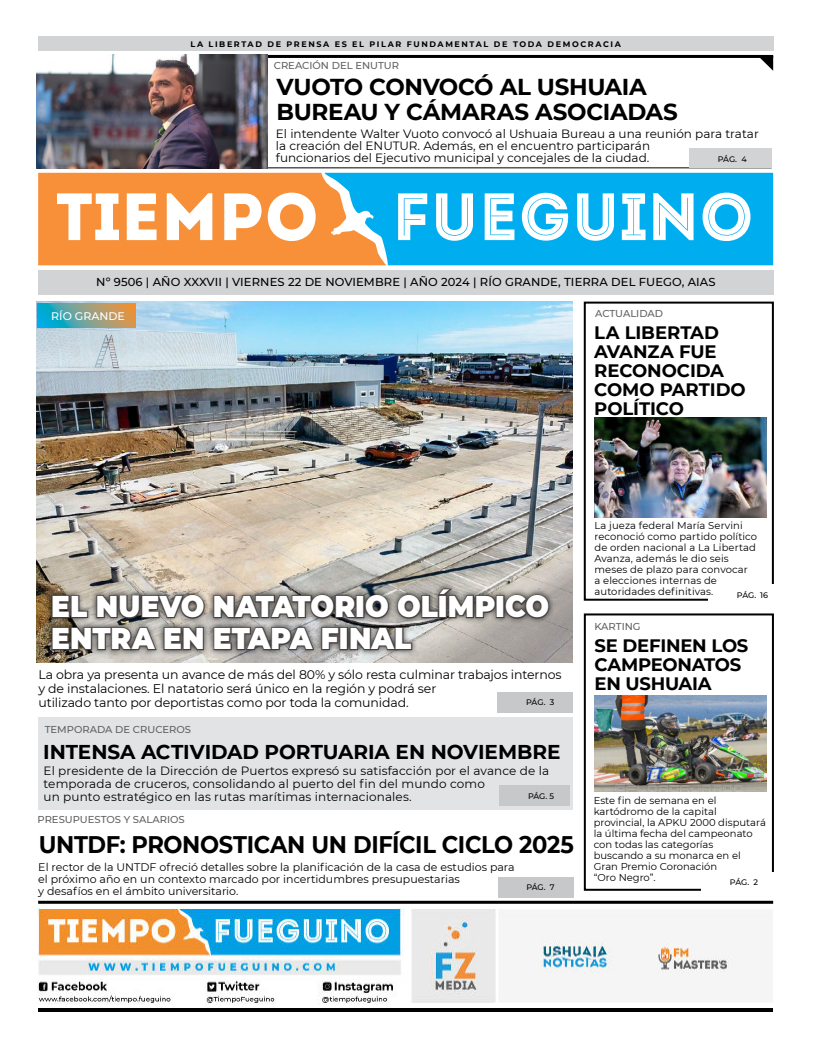
<style>
.page{position:relative;width:820px;height:1049px;background:#fff}
.page>*{position:absolute;margin:0;border:0;box-sizing:border-box;transform-origin:0 0}
.t1{font:900 30px/32px "Montserrat";letter-spacing:.005em;color:#fff;scale:.93 1}
.t2{font:700 24px "Montserrat";letter-spacing:-.015em;color:#000;scale:.94 1}
.t3{font:700 23px/25px "Montserrat";letter-spacing:-.015em;color:#000}
.t4{font:700 20px "Montserrat";letter-spacing:-.005em;color:#000}
.t5{font:700 18px/19px "Montserrat";letter-spacing:-.01em;color:#000}
.t6{font:12.5px/14px "Montserrat";letter-spacing:-.01em;color:#000}
.t7{font:12px/12px "Montserrat";color:#000}
.t8{font:500 11.5px "Montserrat";letter-spacing:.01em;color:#000}
.t9{font:11px/12px "Montserrat";color:#000}
.t10{font:500 11px "Montserrat";color:#fff}
.t11{font:10px/11px "Montserrat";color:#000}
.t12{font:500 10px "Montserrat";color:#616161}
.t13{font:700 8px "Montserrat";letter-spacing:.2em;color:#000}
.t14{font:500 8px "Montserrat";letter-spacing:-.01em;color:#000}
</style>
<div class="page">
<img style="left:37px;top:302px;width:535px;height:360px">
<hr style="left:38px;top:901px;width:734px;height:3px;background:#000">
<hr style="left:38px;top:1008px;width:734px;height:4px;background:#000">
<div style="left:583px;top:613px;width:190px;height:278px;border:2px solid #000"></div>
<div style="left:583px;top:302px;width:190px;height:299px;border:2px solid #000"></div>
<div style="left:38px;top:717px;width:534px;height:92px;background:#e2e3e4"></div>
<hr style="left:38px;top:55px;width:734px;height:3px;background:#000">
<svg style="left:757px;top:57px;width:15px;height:13px"></svg>
<div style="left:38px;top:270px;width:734px;height:25px;background:#d1d3d4"></div>
<div style="left:701px;top:872px;width:72px;height:20px;background:#fff"></div>
<div style="left:38px;top:37px;width:734px;height:14px;background:#d1d3d4"></div>
<svg style="left:38px;top:173px;width:286px;height:92px"></svg>
<svg style="left:324px;top:173px;width:448px;height:92px;fill:#00aeef"></svg>
<div style="left:497px;top:692px;width:75px;height:20px;background:#c7c8ca"></div>
<div style="left:499px;top:786px;width:70px;height:20px;background:#c7c8ca"></div>
<div style="left:708px;top:584px;width:65px;height:20px;background:#fff"></div>
<hr style="left:38px;top:167px;width:733px;height:1px;background:#000">
<div style="left:689px;top:148px;width:82px;height:20px;background:#d1d3d4"></div>
<div style="left:45px;top:582px;width:510px;height:74px;background:#000;opacity:.75"></div>
<svg style="left:51px;top:594px;width:38px;height:25px"></svg>
<svg style="left:95px;top:593px;width:111px;height:27px"></svg>
<svg style="left:212px;top:588px;width:285px;height:32px"></svg>
<div style="left:495px;top:595px;width:9px;height:23px;border:2px solid #474140"></div>
<svg style="left:503px;top:593px;width:47px;height:27px"></svg>
<svg style="left:51px;top:626px;width:154px;height:26px"></svg>
<svg style="left:212px;top:626px;width:128px;height:26px"></svg>
<div style="left:339px;top:627px;width:9px;height:23px;border:2px solid #474140"></div>
<svg style="left:348px;top:626px;width:65px;height:26px"></svg>
<div style="left:497px;top:877px;width:76px;height:20px;background:#c7c8ca"></div>
<img style="left:37px;top:909px;width:735px;height:95px">
<svg style="left:37px;top:304px;width:98px;height:24px"></svg>
<img style="left:37px;top:55px;width:230px;height:113px">
<img style="left:594px;top:695px;width:171px;height:96px">
<img style="left:594px;top:417px;width:171px;height:100px">
<p class="t13" style="left:190px;top:40px;width:431px">LA LIBERTAD DE PRENSA ES EL PILAR FUNDAMENTAL DE TODA DEMOCRACIA</p>
<p class="t12" style="left:274px;top:60px;width:127px">CREACIÓN DEL ENUTUR</p>
<h3 class="t3" style="left:276px;top:75px;width:402px">VUOTO CONVOCÓ AL USHUAIA<br>BUREAU Y CÁMARAS ASOCIADAS</h3>
<p class="t7" style="left:276px;top:128px;width:484px">El intendente Walter Vuoto convocó al Ushuaia Bureau a una reunión para tratar la creación del ENUTUR. Además, en el encuentro participarán<br>funcionarios del Ejecutivo municipal y concejales de la ciudad.</p>
<p class="t14" style="left:717px;top:154px;width:30px">PÁG. 4</p>
<p class="t8" style="left:96px;top:276px;width:620px">Nº 9506 | AÑO XXXVII | VIERNES 22 DE NOVIEMBRE | AÑO 2024 | RÍO GRANDE, TIERRA DEL FUEGO, AIAS</p>
<p class="t10" style="left:51px;top:310px;width:75px">RÍO GRANDE</p>
<p class="t12" style="left:595px;top:308px;width:69px">ACTUALIDAD</p>
<h3 class="t5" style="left:594px;top:323px;width:153px">LA LIBERTAD<br>AVANZA FUE<br>RECONOCIDA<br>COMO PARTIDO<br>POLÍTICO</h3>
<h1 class="t1" style="left:51px;top:591px;width:536px">EL NUEVO NATATORIO OLÍMPICO<br>ENTRA EN ETAPA FINAL</h1>
<p class="t6" style="left:38px;top:668px;width:524px">La obra ya presenta un avance de más del 80% y sólo resta culminar trabajos internos y de instalaciones. El natatorio será único en la región y podrá ser<br>utilizado tanto por deportistas como por toda la comunidad.</p>
<p class="t14" style="left:526px;top:698px;width:30px">PÁG. 3</p>
<p class="t12" style="left:45px;top:724px;width:148px">TEMPORADA DE CRUCEROS</p>
<h3 class="t4" style="left:43px;top:741px;width:518px">INTENSA ACTIVIDAD PORTUARIA EN NOVIEMBRE</h3>
<p class="t7" style="left:43px;top:765px;width:507px;line-height:13px">El presidente de la Dirección de Puertos expresó su satisfacción por el avance de la temporada de cruceros, consolidando al puerto del fin del mundo como<br>un punto estratégico en las rutas marítimas internacionales.</p>
<h2 class="t2" style="left:39px;top:831px;width:570px">UNTDF: PRONOSTICAN UN DIFÍCIL CICLO 2025</h2>
<p class="t14" style="left:528px;top:792px;width:28px">PÁG. 5</p>
<p class="t12" style="left:38px;top:814px;width:149px">PRESUPUESTOS Y SALARIOS</p>
<p class="t9" style="left:38px;top:861px;width:477px">El rector de la UNTDF ofreció detalles sobre la planificación de la casa de estudios para el próximo año en un contexto marcado por incertidumbres presupuestarias<br>y desafíos en el ámbito universitario.</p>
<p class="t14" style="left:526px;top:883px;width:30px">PÁG. 7</p>
<p class="t11" style="left:594px;top:520px;width:164px">La jueza federal María Servini reconoció como partido político de orden nacional a La Libertad<br>Avanza, además le dio seis meses de plazo para convocar<br>a elecciones internas de autoridades definitivas.</p>
<p class="t14" style="left:736px;top:591px;width:33px">PÁG. 16</p>
<p class="t12" style="left:594px;top:621px;width:48px">KARTING</p>
<h3 class="t5" style="left:594px;top:636px;width:155px">SE DEFINEN LOS<br>CAMPEONATOS<br>EN USHUAIA</h3>
<p class="t11" style="left:593px;top:794px;width:174px">Este fin de semana en el kartódromo de la capital provincial, la APKU 2000 disputará la última fecha del campeonato con todas las categorías<br>buscando a su monarca en el<br>Gran Premio Coronación<br>“Oro Negro”.</p>
<p class="t14" style="left:729px;top:878px;width:30px">PÁG. 2</p>
</div>
